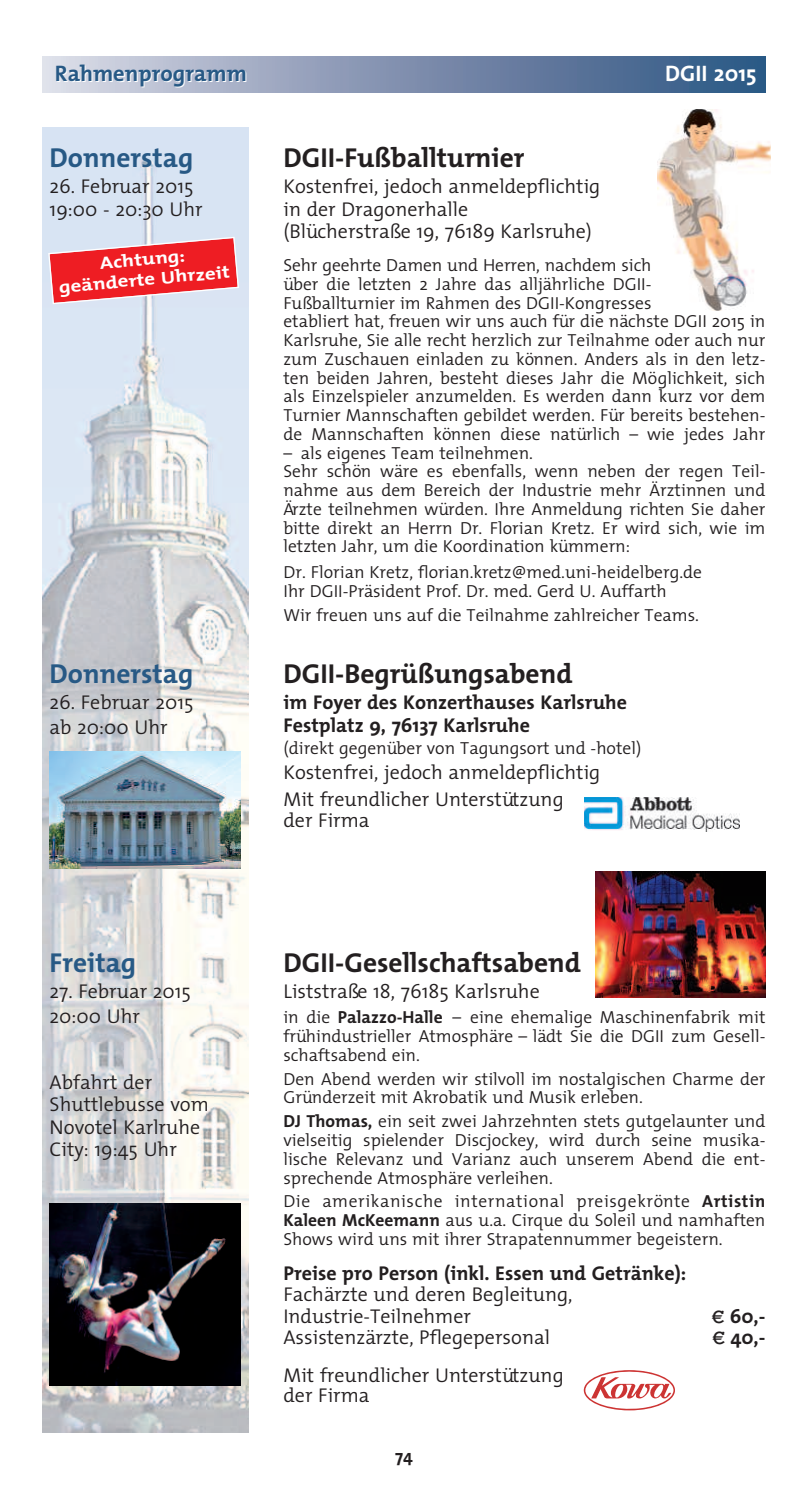
<style>
.page{position:relative;width:808px;height:1489px;background:#fff}
.page>*{position:absolute;margin:0;border:0;box-sizing:border-box;transform-origin:0 0}
.t1{font:700 27.5px "The Mix";color:#231f20}
.t2{font:700 27.5px "The Mix";color:#275985}
.t3{font:700 22.5px "The Mix";color:#275985}
.t4{font:700 22.5px "The Mix";color:#fff}
.t5{font:300 20px/22.5px "The Mix";color:#231f20}
.t6{font:700 20px "The Mix";color:#231f20}
.t7{font:300 17.5px/18.8px "The Mix";color:#231f20}
.t8{font:700 17.5px/20px "The Mix";color:#fff;text-align:center;scale:1.2 1}
.t9{font:700 17.5px "The Mix";color:#231f20}
.s1{font-weight:700}
.s2{font-family:"Linotype Euro Font Ato F";font-weight:400;font-size:16.25px}
</style>
<div class="page">
<img style="left:43px;top:128px;width:205px;height:1303px">
<img style="left:50px;top:1203px;width:191px;height:181px">
<img style="left:50px;top:751px;width:191px;height:117px">
<div style="left:43px;top:57px;width:722px;height:35px;background:linear-gradient(to right,#dad7e4,#2a507f)"></div>
<svg style="left:48px;top:236px;width:192px;height:69px;background:#e85e66"></svg>
<img style="left:657px;top:109px;width:114px;height:201px">
<img style="left:585px;top:797px;width:155px;height:34px">
<img style="left:595px;top:871px;width:170px;height:126px">
<svg style="left:584px;top:1370px;width:91px;height:40px"></svg>
<p class="t3" style="left:55px;top:55px;width:193px">Rahmenprogramm</p>
<p class="t4" style="left:665px;top:55px;width:93px">DGII 2015</p>
<h1 class="t2" style="left:50px;top:135px;width:145px">Donnerstag</h1>
<h1 class="t1" style="left:283px;top:135px;width:243px">DGII-Fußballturnier</h1>
<p class="t5" style="left:50px;top:177px;width:145px">26. Februar 2015</p>
<p class="t5" style="left:283px;top:177px;width:318px">Kostenfrei, jedoch anmeldepflichtig</p>
<p class="t5" style="left:50px;top:200px;width:155px">19:00 - 20:30 Uhr</p>
<p class="t5" style="left:283px;top:200px;width:310px">in der Dragonerhalle (Blücherstraße 19, 76189 Karlsruhe)</p>
<p class="t7" style="left:283px;top:258px;width:484px">Sehr geehrte Damen und Herren, nachdem sich<br>über die letzten 2 Jahre das alljährliche DGII-Fußballturnier im Rahmen des DGII-Kongresses<br>etabliert hat, freuen wir uns auch für die nächste DGII 2015 in Karlsruhe, Sie alle recht herzlich zur Teilnahme oder auch nur zum Zuschauen einladen zu können. Anders als in den letz&shy;ten beiden Jahren, besteht dieses Jahr die Möglichkeit, sich als Einzelspieler anzumelden. Es werden dann kurz vor dem Turnier Mannschaften gebildet werden. Für bereits bestehen&shy;de Mannschaften können diese natürlich – wie jedes Jahr</p>
<p class="t7" style="left:283px;top:445px;width:484px">– als eigenes Team teilnehmen.<br>Sehr schön wäre es ebenfalls, wenn neben der regen Teil&shy;nahme aus dem Bereich der Industrie mehr Ärztinnen und Ärzte teilnehmen würden. Ihre Anmeldung richten Sie daher bitte direkt an Herrn Dr. Florian Kretz. Er wird sich, wie im letzten Jahr, um die Koordination kümmern:</p>
<p class="t7" style="left:283px;top:565px;width:420px">Dr. Florian Kretz, florian.kretz@med.uni-heidelberg.de<br>Ihr DGII-Präsident Prof. Dr. med. Gerd U. Auffarth</p>
<p class="t7" style="left:283px;top:607px;width:417px">Wir freuen uns auf die Teilnahme zahlreicher Teams.</p>
<p class="t8" style="left:56px;top:256px;width:144px;rotate:-5deg">Achtung: geänderte Uhrzeit</p>
<h1 class="t2" style="left:50px;top:651px;width:145px">Donnerstag</h1>
<h1 class="t1" style="left:283px;top:651px;width:290px">DGII-Begrüßungsabend</h1>
<p class="t5" style="left:50px;top:694px;width:145px">26. Februar 2015</p>
<p class="t6" style="left:283px;top:685px;width:345px">im Foyer des Konzerthauses Karlsruhe</p>
<p class="t5" style="left:50px;top:719px;width:120px">ab 20:00 Uhr</p>
<p class="t6" style="left:283px;top:708px;width:248px">Festplatz 9, 76137 Karlsruhe</p>
<p class="t7" style="left:283px;top:741px;width:359px">(direkt gegenüber von Tagungsort und -hotel)</p>
<p class="t5" style="left:283px;top:761px;width:318px;line-height:27px">Kostenfrei, jedoch anmeldepflichtig<br>Mit freundlicher Unterstützung</p>
<p class="t5" style="left:283px;top:811px;width:88px">der Firma</p>
<h1 class="t2" style="left:50px;top:939px;width:88px">Freitag</h1>
<h1 class="t1" style="left:283px;top:939px;width:299px">DGII-Gesellschaftsabend</h1>
<p class="t5" style="left:50px;top:982px;width:143px">27. Februar 2015</p>
<p class="t5" style="left:283px;top:982px;width:258px">Liststraße 18, 76185 Karlsruhe</p>
<p class="t5" style="left:50px;top:1007px;width:92px">20:00 Uhr</p>
<p class="t7" style="left:283px;top:1010px;width:484px;text-align:justify">in die <span class="s1">Palazzo-Halle</span> – eine ehemalige Maschinenfabrik mit frühindustrieller Atmosphäre – lädt Sie die DGII zum Gesell&shy;schaftsabend ein.</p>
<p class="t7" style="left:283px;top:1071px;width:484px">Den Abend werden wir stilvoll im nostalgischen Charme der<br>Gründerzeit mit Akrobatik und Musik erleben.</p>
<p class="t7" style="left:283px;top:1114px;width:484px;text-align:justify"><span class="s1">DJ Thomas,</span> ein seit zwei Jahrzehnten stets gutgelaunter und vielseitig spielender Discjockey, wird durch seine musika&shy;lische Relevanz und Varianz auch unserem Abend die ent&shy;sprechende Atmosphäre verleihen.</p>
<p class="t7" style="left:283px;top:1193px;width:484px;text-align:justify">Die amerikanische international preisgekrönte <span class="s1">Artistin Kaleen McKeemann</span> aus u.a. Cirque du Soleil und namhaften Shows wird uns mit ihrer Strapatennummer begeistern.</p>
<p class="t6" style="left:283px;top:1256px;width:404px">Preise pro Person (inkl. Essen und Getränke):</p>
<p class="t5" style="left:283px;top:1286px;width:291px;line-height:21.2px">Fachärzte und deren Begleitung,<br>Industrie-Teilnehmer</p>
<p class="t5" style="left:50px;top:1073px;width:161px">Abfahrt der<br>Shuttlebusse vom<br>Novotel Karlruhe<br>City: 19:45 Uhr</p>
<p class="t6" style="left:712px;top:1298px;width:55px"><span class="s2">q</span> 60,-</p>
<p class="t5" style="left:283px;top:1328px;width:268px">Assistenzärzte, Pflegepersonal</p>
<p class="t6" style="left:713px;top:1320px;width:54px"><span class="s2">q</span> 40,-</p>
<p class="t5" style="left:283px;top:1367px;width:282px;line-height:20px">Mit freundlicher Unterstützung der Firma</p>
<p class="t9" style="left:395px;top:1441px;width:19px">74</p>
</div>
